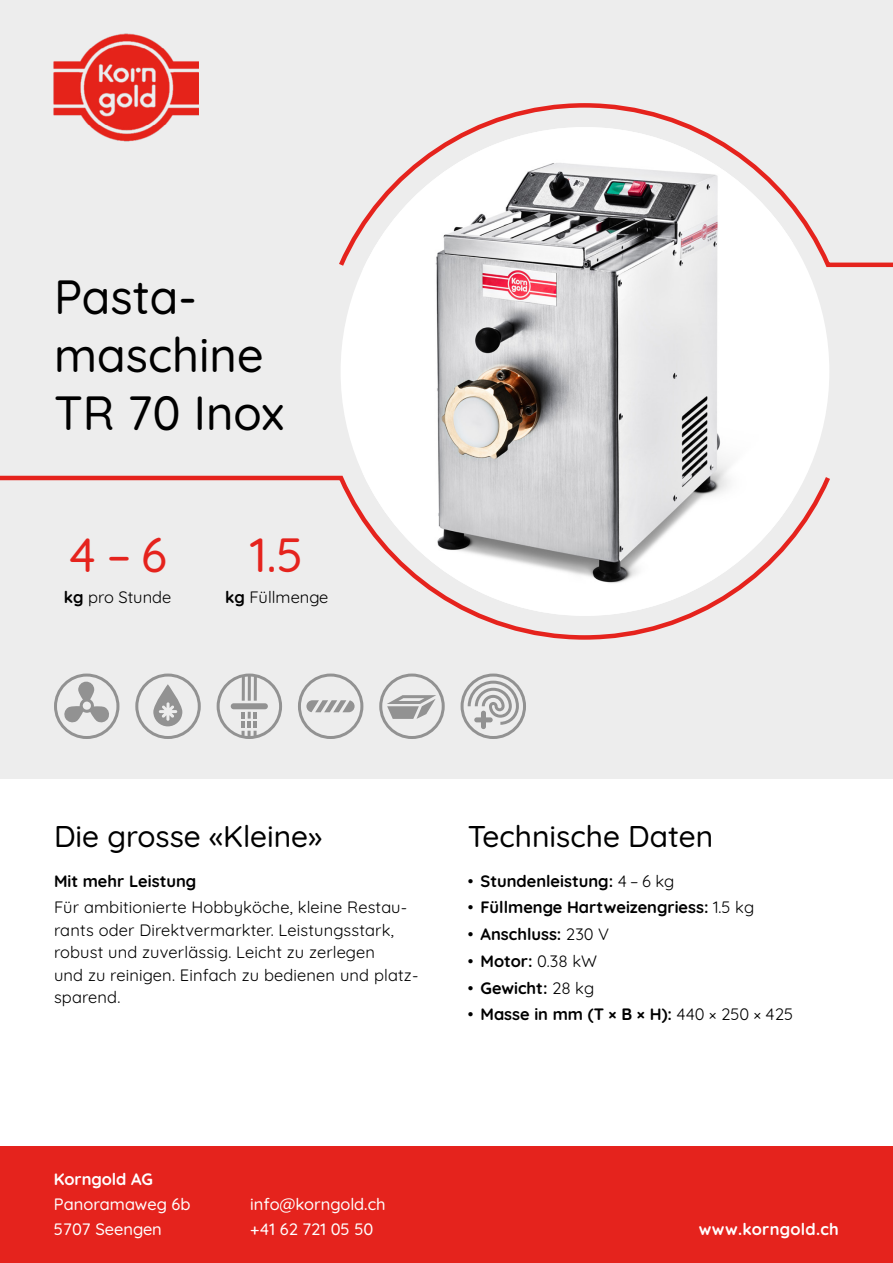
<style>
.page{position:relative;width:893px;height:1263px;background:#fff}
.page>*{position:absolute;margin:0;border:0;box-sizing:border-box;transform-origin:0 0}
.t1{font:500 48px/57.6px "Quicksand";color:#000}
.t2{font:500 48px "Quicksand";color:#e5231d}
.t3{font:500 30px "Quicksand";color:#000}
.t4{font:16.5px/22.5px "Quicksand";letter-spacing:.01em;color:#000}
.t5{font:700 16.5px "Quicksand";color:#000}
.t6{font:500 16.5px/25.2px "Quicksand";color:#fff}
.t7{font:700 16.5px "Quicksand";letter-spacing:.02em;color:#fff}
.t8{font:700 16.5px "Quicksand";color:#fff}
.s1{font-weight:700}
.s2{font-weight:400}
</style>
<div class="page">
<div style="left:0;top:0;width:893px;height:778px;background:#ededed"></div>
<svg style="left:298px;top:673px;width:65px;height:66px"></svg>
<svg style="left:379px;top:673px;width:66px;height:66px"></svg>
<svg style="left:461px;top:673px;width:65px;height:66px"></svg>
<svg style="left:135px;top:673px;width:66px;height:66px"></svg>
<svg style="left:217px;top:673px;width:65px;height:66px"></svg>
<svg style="left:54px;top:673px;width:65px;height:66px"></svg>
<svg style="left:0;top:101px;width:893px;height:539px"></svg>
<div style="left:0;top:1146px;width:893px;height:117px;background:#e5231d"></div>
<img style="left:54px;top:33px;width:145px;height:117px">
<h1 class="t1" style="left:54px;top:263px;width:232px">Pasta&shy;maschine<br>TR 70 Inox</h1>
<h1 class="t2" style="left:68px;top:518px;width:101px">4 – 6</h1>
<p class="t4" style="left:64px;top:584px;width:109px"><span class="s1">kg</span> pro Stunde</p>
<h1 class="t2" style="left:250px;top:518px;width:55px">1.5</h1>
<p class="t4" style="left:225px;top:584px;width:105px"><span class="s1">kg</span> Füllmenge</p>
<h2 class="t3" style="left:54px;top:813px;width:270px">Die grosse «Kleine»</h2>
<p class="t5" style="left:54px;top:868px;width:144px">Mit mehr Leistung</p>
<p class="t4" style="left:54px;top:895px;width:366px">Für ambitionierte Hobbyköche, kleine Restau&shy;rants oder Direktvermarkter. Leistungsstark, robust und zuverlässig. Leicht zu zerlegen<br>und zu reinigen. Einfach zu bedienen und platz&shy;sparend.</p>
<h2 class="t3" style="left:468px;top:813px;width:247px">Technische Daten</h2>
<p class="t5" style="left:468px;top:868px;width:208px"><span class="s2">•</span> Stundenleistung: <span class="s2">4 – 6 kg</span></p>
<p class="t5" style="left:468px;top:895px;width:288px"><span class="s2">•</span> Füllmenge Hartweizengriess: <span class="s2">1.5 kg</span></p>
<p class="t5" style="left:468px;top:921px;width:143px"><span class="s2">•</span> Anschluss: <span class="s2">230 V</span></p>
<p class="t4" style="left:468px;top:948px;width:131px">• <span class="s1">Motor:</span> 0.38 kW</p>
<p class="t5" style="left:468px;top:975px;width:128px"><span class="s2">•</span> Gewicht: <span class="s2">28 kg</span></p>
<p class="t5" style="left:468px;top:1002px;width:327px"><span class="s2">•</span> Masse in mm (T × B × H): <span class="s2">440 × 250 × 425</span></p>
<p class="t8" style="left:54px;top:1166px;width:100px">Korngold AG</p>
<p class="t6" style="left:54px;top:1190px;width:138px">Panoramaweg 6b<br>5707 Seengen</p>
<p class="t6" style="left:250px;top:1190px;width:137px">info@korngold.ch +41 62 721 05 50</p>
<p class="t7" style="left:699px;top:1216px;width:141px">www.korngold.ch</p>
</div>
